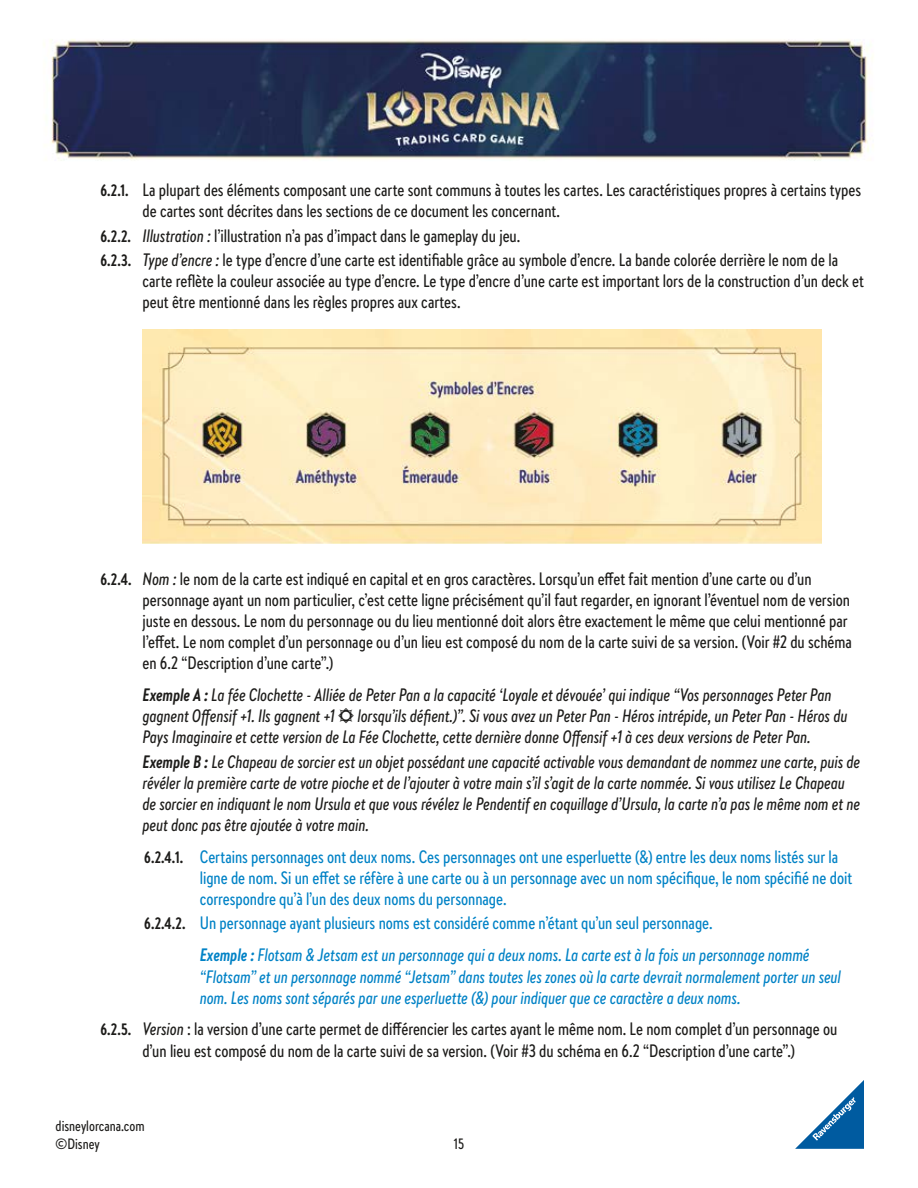
<style>
.page{position:relative;width:918px;height:1188px;background:#fff}
.page>*{position:absolute;margin:0;border:0;box-sizing:border-box;transform-origin:0 0}
.t1{font:500 18px/21px "Brandon Text Cond";color:#1d1c1a}
.t2{font:italic 500 18px/21px "Brandon Text Cond";letter-spacing:-.005em;color:#1d1c1a}
.t3{font:italic 500 18px/32px "Brandon Text Cond";color:#0082c6}
.t4{font:500 18px/21px "Brandon Text Cond";color:#0082c6}
.t5{font:500 15px/18px "Brandon Text Cond";color:#1d1c1a}
.s1{font-weight:700;font-size:16.5px}
.s2{font-style:italic}
.s3{font-weight:700}
.s4{font-family:"Lorcana Card Glyphs";font-weight:400;font-style:normal}
.s5{font-weight:700;font-size:16.5px;color:#1d1c1a}
.s6{font-weight:700;font-style:normal;font-size:16.5px;color:#1d1c1a}
.s7{font-style:normal}
</style>
<div class="page">
<img style="left:50px;top:39px;width:823px;height:122px">
<svg style="left:795px;top:1080px;width:69px;height:69px"></svg>
<img style="left:143px;top:329px;width:679px;height:214px">
<p class="t1" style="left:142px;top:179px;width:720px;text-indent:-42px"><span class="s1">6.2.1.</span> La plupart des éléments composant une carte sont communs à toutes les cartes. Les caractéristiques propres à certains types de cartes sont décrites dans les sections de ce document les concernant.</p>
<p class="t1" style="left:100px;top:223px;width:739px;line-height:24.5px"><span class="s1">6.2.2.</span> <span class="s2">Illustration :</span> l’illustration n’a pas d’impact dans le gameplay du jeu.<br><span class="s1">6.2.3.</span> <span class="s2">Type d’encre :</span> le type d’encre d’une carte est identifiable grâce au symbole d’encre. La bande colorée derrière le nom de la</p>
<p class="t1" style="left:142px;top:270px;width:723px">carte reflète la couleur associée au type d’encre. Le type d’encre d’une carte est important lors de la construction d’un deck et peut être mentionné dans les règles propres aux cartes.</p>
<p class="t1" style="left:142px;top:567px;width:711px;text-indent:-42px"><span class="s1">6.2.4.</span> <span class="s2">Nom :</span> le nom de la carte est indiqué en capital et en gros caractères. Lorsqu’un effet fait mention d’une carte ou d’un personnage ayant un nom particulier, c’est cette ligne précisément qu’il faut regarder, en ignorant l’éventuel nom de version juste en dessous. Le nom du personnage ou du lieu mentionné doit alors être exactement le même que celui mentionné par l’effet. Le nom complet d’un personnage ou d’un lieu est composé du nom de la carte suivi de sa version. (Voir #2 du schéma en 6.2 “Description d’une carte”.)</p>
<p class="t2" style="left:142px;top:683px;width:706px"><span class="s3">Exemple A :</span> La fée Clochette - Alliée de Peter Pan a la capacité ‘Loyale et dévouée’ qui indique “Vos personnages Peter Pan gagnent Offensif +1. Ils gagnent +1 <span class="s4">{S}</span> lorsqu’ils défient.)”. Si vous avez un Peter Pan - Héros intrépide, un Peter Pan - Héros du<br>Pays Imaginaire et cette version de La Fée Clochette, cette dernière donne Offensif +1 à ces deux versions de Peter Pan.</p>
<p class="t2" style="left:142px;top:751px;width:719px"><span class="s3">Exemple B :</span> Le Chapeau de sorcier est un objet possédant une capacité activable vous demandant de nommez une carte, puis de révéler la première carte de votre pioche et de l’ajouter à votre main s’il s’agit de la carte nommée. Si vous utilisez Le Chapeau de sorcier en indiquant le nom Ursula et que vous révélez le Pendentif en coquillage d’Ursula, la carte n’a pas le même nom et ne peut donc pas être ajoutée à votre main.</p>
<p class="t4" style="left:200px;top:846px;width:654px;text-indent:-56px"><span class="s5">6.2.4.1.</span> Certains personnages ont deux noms. Ces personnages ont une esperluette (&amp;) entre les deux noms listés sur la ligne de nom. Si un effet se réfère à une carte ou à un personnage avec un nom spécifique, le nom spécifié ne doit correspondre qu’à l’un des deux noms du personnage.</p>
<p class="t3" style="left:200px;top:907px;width:611px;text-indent:-56px"><span class="s6">6.2.4.2.</span> <span class="s7">Un personnage ayant plusieurs noms est considéré comme n’étant qu’un seul personnage.<br></span><span class="s3">Exemple :</span> Flotsam &amp; Jetsam est un personnage qui a deux noms. La carte est à la fois un personnage nommé</p>
<p class="t3" style="left:200px;top:965px;width:643px;line-height:21px">“Flotsam” et un personnage nommé “Jetsam” dans toutes les zones où la carte devrait normalement porter un seul nom. Les noms sont séparés par une esperluette (&amp;) pour indiquer que ce caractère a deux noms.</p>
<p class="t1" style="left:100px;top:1018px;width:738px;text-align:center"><span class="s1">6.2.5.</span> <span class="s2">Version</span> : la version d’une carte permet de différencier les cartes ayant le même nom. Le nom complet d’un personnage ou d’un lieu est composé du nom de la carte suivi de sa version. (Voir #3 du schéma en 6.2 “Description d’une carte”.)</p>
<p class="t5" style="left:56px;top:1116px;width:90px">disneylorcana.com ©Disney</p>
<p class="t5" style="left:454px;top:1134px;width:12px">15</p>
</div>
